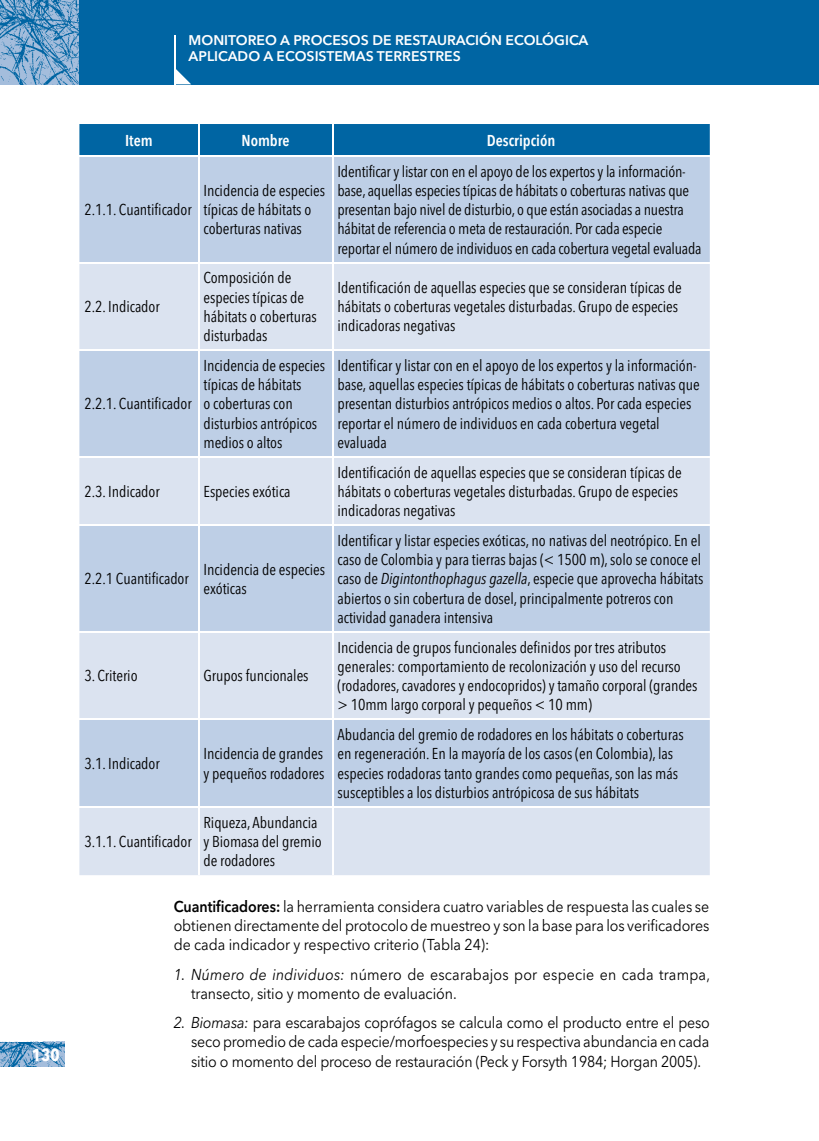
<style>
.page{position:relative;width:819px;height:1141px;background:#fff}
.page>*{position:absolute;margin:0;border:0;box-sizing:border-box;transform-origin:0 0}
.t1{font:700 condensed 17.5px "Avenir Next LT Pro";color:#fff}
.t2{font:condensed 15.75px/19.2px "Avenir Next LT Pro";letter-spacing:-.005em;color:#000}
.t3{font:15.75px/19.2px "Avenir Next LT Pro";letter-spacing:-.005em;color:#000;text-align:justify;scale:.9 1}
.t4{font:600 condensed 15.75px "Avenir Next LT Pro";color:#fff}
.t5{font:600 14px/15.8px "Avenir Next LT Pro";color:#fff}
.s1{font-style:italic}
.s2{font-weight:600}
</style>
<div class="page">
<img style="left:0;top:1042px;width:64px;height:25px">
<img style="left:0;top:0;width:79px;height:84px">
<div style="left:79px;top:0;width:740px;height:84px;background:#0065a3"></div>
<svg style="left:175px;top:69px;width:16px;height:15px"></svg>
<hr style="left:174px;top:35px;width:1px;height:49px;background:#fff">
<div style="left:79px;top:124px;width:630px;height:31px;background:#0065a3"></div>
<div style="left:79px;top:157px;width:630px;height:105px;background:#becfe6"></div>
<svg style="left:79px;top:264px;width:630px;height:611px;fill:#dbe3f0"></svg>
<hr style="left:198px;top:124px;width:1px;height:31px;background:#fff">
<hr style="left:331px;top:124px;width:2px;height:31px;background:#fff">
<hr style="left:198px;top:157px;width:1px;height:105px;background:#fff">
<hr style="left:331px;top:157px;width:2px;height:105px;background:#fff">
<hr style="left:198px;top:263px;width:1px;height:86px;background:#fff">
<hr style="left:331px;top:263px;width:2px;height:86px;background:#fff">
<hr style="left:79px;top:349px;width:119px;height:2px;background:#fff">
<hr style="left:198px;top:349px;width:134px;height:2px;background:#fff">
<hr style="left:198px;top:351px;width:1px;height:105px;background:#fff">
<hr style="left:332px;top:349px;width:377px;height:2px;background:#fff">
<hr style="left:331px;top:351px;width:2px;height:105px;background:#fff">
<hr style="left:79px;top:456px;width:119px;height:2px;background:#fff">
<hr style="left:198px;top:456px;width:134px;height:2px;background:#fff">
<hr style="left:198px;top:458px;width:1px;height:66px;background:#fff">
<hr style="left:332px;top:456px;width:377px;height:2px;background:#fff">
<hr style="left:331px;top:458px;width:2px;height:66px;background:#fff">
<hr style="left:79px;top:524px;width:119px;height:2px;background:#fff">
<hr style="left:198px;top:524px;width:134px;height:2px;background:#fff">
<hr style="left:198px;top:526px;width:1px;height:105px;background:#fff">
<hr style="left:332px;top:524px;width:377px;height:2px;background:#fff">
<hr style="left:331px;top:526px;width:2px;height:105px;background:#fff">
<hr style="left:79px;top:631px;width:119px;height:2px;background:#fff">
<hr style="left:198px;top:631px;width:134px;height:2px;background:#fff">
<hr style="left:198px;top:633px;width:1px;height:85px;background:#fff">
<hr style="left:332px;top:631px;width:377px;height:2px;background:#fff">
<hr style="left:331px;top:633px;width:2px;height:85px;background:#fff">
<hr style="left:79px;top:718px;width:119px;height:2px;background:#fff">
<hr style="left:198px;top:718px;width:134px;height:2px;background:#fff">
<hr style="left:198px;top:720px;width:1px;height:86px;background:#fff">
<hr style="left:332px;top:718px;width:377px;height:2px;background:#fff">
<hr style="left:331px;top:720px;width:2px;height:86px;background:#fff">
<hr style="left:79px;top:806px;width:119px;height:2px;background:#fff">
<hr style="left:198px;top:806px;width:134px;height:2px;background:#fff">
<hr style="left:198px;top:808px;width:1px;height:67px;background:#fff">
<hr style="left:332px;top:806px;width:377px;height:2px;background:#fff">
<hr style="left:331px;top:808px;width:2px;height:67px;background:#fff">
<p class="t5" style="left:189px;top:32px;width:401px">MONITOREO A PROCESOS DE RESTAURACIÓN ECOLÓGICA<br>APLICADO A ECOSISTEMAS TERRESTRES</p>
<p class="t1" style="left:32px;top:1044px;width:29px">130</p>
<p class="t4" style="left:125px;top:131px;width:29px">Item</p>
<p class="t4" style="left:241px;top:131px;width:50px">Nombre</p>
<p class="t4" style="left:487px;top:131px;width:70px">Descripción</p>
<p class="t2" style="left:84px;top:200px;width:109px">2.1.1. Cuantificador</p>
<p class="t2" style="left:84px;top:297px;width:77px">2.2. Indicador</p>
<p class="t2" style="left:84px;top:394px;width:109px">2.2.1. Cuantificador</p>
<p class="t2" style="left:203px;top:181px;width:123px">Incidencia de especies típicas de hábitats o coberturas nativas</p>
<p class="t2" style="left:337px;top:161px;width:365px">Identificar y listar con en el apoyo de los expertos y la información&shy;base, aquellas especies típicas de hábitats o coberturas nativas que presentan bajo nivel de disturbio, o que están asociadas a nuestra hábitat de referencia o meta de restauración. Por cada especie reportar el número de individuos en cada cobertura vegetal evaluada</p>
<p class="t2" style="left:203px;top:268px;width:115px">Composición de especies típicas de hábitats o coberturas disturbadas</p>
<p class="t2" style="left:337px;top:278px;width:346px">Identificación de aquellas especies que se consideran típicas de hábitats o coberturas vegetales disturbadas. Grupo de especies indicadoras negativas</p>
<p class="t2" style="left:203px;top:356px;width:123px">Incidencia de especies típicas de hábitats<br>o coberturas con disturbios antrópicos medios o altos</p>
<p class="t2" style="left:337px;top:356px;width:364px">Identificar y listar con en el apoyo de los expertos y la información&shy;base, aquellas especies típicas de hábitats o coberturas nativas que presentan disturbios antrópicos medios o altos. Por cada especies reportar el número de individuos en cada cobertura vegetal evaluada</p>
<p class="t2" style="left:84px;top:482px;width:77px">2.3. Indicador</p>
<p class="t2" style="left:203px;top:482px;width:89px">Especies exótica</p>
<p class="t2" style="left:84px;top:569px;width:106px">2.2.1 Cuantificador</p>
<p class="t2" style="left:203px;top:559px;width:123px">Incidencia de especies exóticas</p>
<p class="t2" style="left:84px;top:666px;width:55px">3. Criterio</p>
<p class="t2" style="left:203px;top:666px;width:107px">Grupos funcionales</p>
<p class="t2" style="left:84px;top:754px;width:77px">3.1. Indicador</p>
<p class="t2" style="left:203px;top:744px;width:122px">Incidencia de grandes y pequeños rodadores</p>
<p class="t2" style="left:84px;top:832px;width:109px">3.1.1. Cuantificador</p>
<p class="t2" style="left:203px;top:812px;width:120px">Riqueza, Abundancia y Biomasa del gremio de rodadores</p>
<p class="t2" style="left:337px;top:462px;width:346px">Identificación de aquellas especies que se consideran típicas de hábitats o coberturas vegetales disturbadas. Grupo de especies indicadoras negativas</p>
<p class="t2" style="left:337px;top:531px;width:367px">Identificar y listar especies exóticas, no nativas del neotrópico. En el caso de Colombia y para tierras bajas (&lt; 1500 m), solo se conoce el caso de <span class="s1">Digintonthophagus gazella</span>, especie que aprovecha hábitats abiertos o sin cobertura de dosel, principalmente potreros con actividad ganadera intensiva</p>
<p class="t2" style="left:337px;top:637px;width:361px">Incidencia de grupos funcionales definidos por tres atributos generales: comportamiento de recolonización y uso del recurso (rodadores, cavadores y endocopridos) y tamaño corporal (grandes &gt; 10mm largo corporal y pequeños &lt; 10 mm)</p>
<p class="t2" style="left:337px;top:725px;width:348px">Abudancia del gremio de rodadores en los hábitats o coberturas en regeneración. En la mayoría de los casos (en Colombia), las especies rodadoras tanto grandes como pequeñas, son las más susceptibles a los disturbios antrópicosa de sus hábitats</p>
<p class="t3" style="left:174px;top:897px;width:596px"><span class="s2">Cuantificadores:</span> la herramienta considera cuatro variables de respuesta las cuales se obtienen directamente del protocolo de muestreo y son la base para los verificadores de cada indicador y respectivo criterio (Tabla 24):</p>
<p class="t3" style="left:191px;top:964px;width:578px;text-indent:-17px"><span class="s1">1. Número de individuos:</span> número de escarabajos por especie en cada trampa, transecto, sitio y momento de evaluación.</p>
<p class="t3" style="left:191px;top:1013px;width:578px;text-indent:-17px"><span class="s1">2. Biomasa:</span> para escarabajos coprófagos se calcula como el producto entre el peso seco promedio de cada especie/morfoespecies y su respectiva abundancia en cada sitio o momento del proceso de restauración (Peck y Forsyth 1984; Horgan 2005).</p>
</div>
